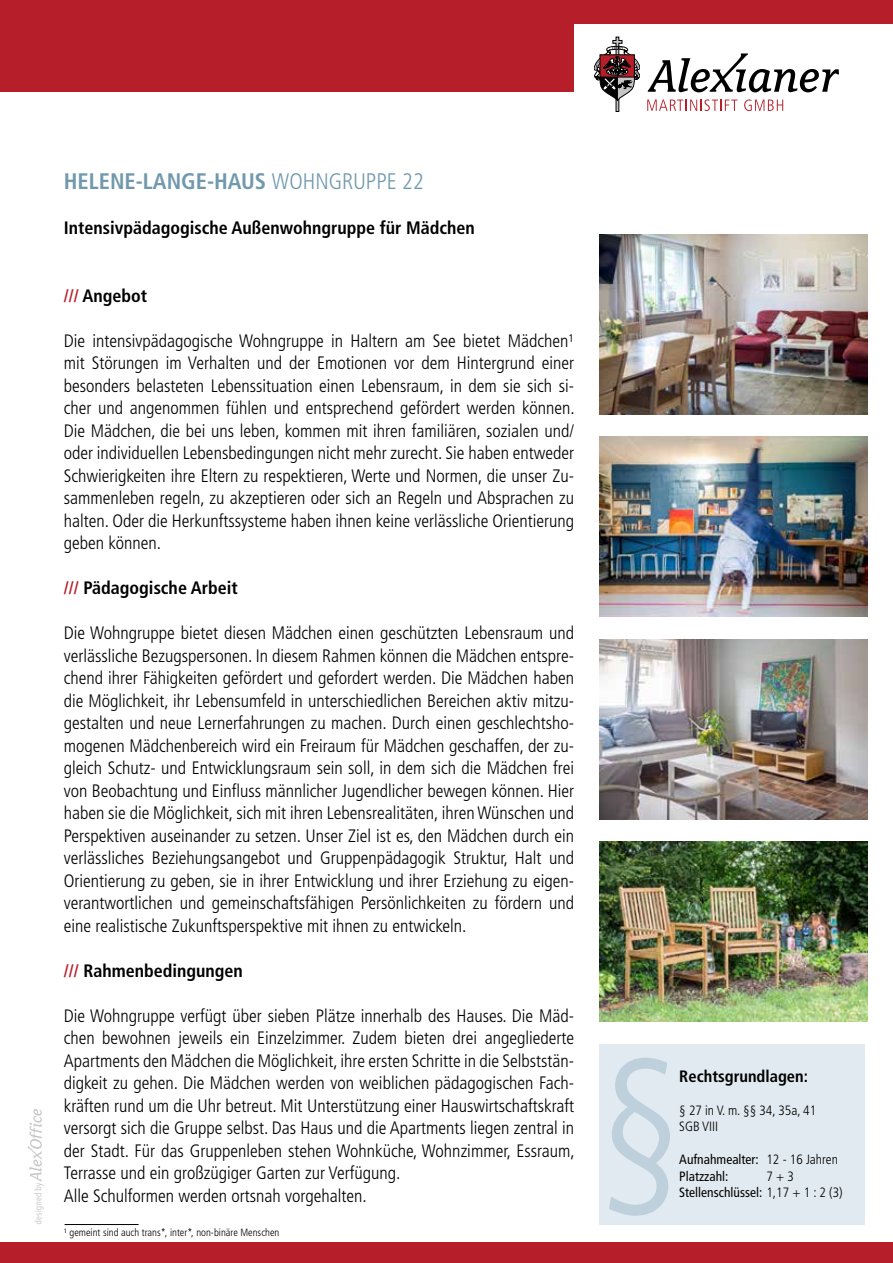
<style>
.page{position:relative;width:893px;height:1263px;background:#fff}
.page>*{position:absolute;margin:0;border:0;box-sizing:border-box;transform-origin:0 0}
.t1{font:300 condensed 189.3px "Frutiger LT Std";color:#bdd0dc}
.t2{font:700 condensed 22.5px "Frutiger LT Std";color:#7199ad}
.t3{font:300 condensed 18px/22.5px "Frutiger LT Std";color:#000;text-align:justify}
.t4{font:700 condensed 18px "Frutiger LT Std";color:#000}
.t5{font:700 condensed 16.5px "Frutiger LT Std";color:#000}
.t6{font:condensed 13.5px/16.5px "Frutiger LT Std";color:#000}
.t7{font:300 condensed 13.5px/16.5px "Frutiger LT Std";color:#000}
.t8{font:300 condensed 10.5px "Frutiger LT Std";color:#000}
.s1{font-weight:300}
.s2{color:#b61f29}
</style>
<div class="page">
<div style="left:0;top:1242px;width:893px;height:21px;background:#b61f29"></div>
<div style="left:0;top:0;width:893px;height:23px;background:#b61f29"></div>
<div style="left:0;top:13px;width:574px;height:79px;background:#b61f29"></div>
<svg style="left:648px;top:53px;width:191px;height:39px"></svg>
<svg style="left:594px;top:37px;width:46px;height:75px"></svg>
<svg style="left:647px;top:99px;width:90px;height:12px"></svg>
<svg style="left:744px;top:99px;width:39px;height:12px"></svg>
<svg style="left:28px;top:1109px;width:16px;height:115px"></svg>
<img style="left:600px;top:234px;width:267px;height:180px">
<img style="left:600px;top:639px;width:267px;height:180px">
<img style="left:600px;top:842px;width:267px;height:180px">
<img style="left:600px;top:437px;width:267px;height:180px">
<div style="left:600px;top:1044px;width:265px;height:180px;background:#e1eaf0"></div>
<hr style="left:65px;top:1224px;width:74px;height:1px;background:#000">
<p class="t2" style="left:64px;top:168px;width:361px">HELENE-LANGE-HAUS <span class="s1">WOHNGRUPPE 22</span></p>
<p class="t4" style="left:64px;top:217px;width:413px">Intensivpädagogische Außenwohngruppe für Mädchen</p>
<p class="t4" style="left:64px;top:285px;width:85px"><span class="s2">///</span> Angebot</p>
<p class="t3" style="left:64px;top:329px;width:512px">Die intensivpädagogische Wohngruppe in Haltern am See bietet Mädchen¹ mit Störungen im Verhalten und der Emotionen vor dem Hintergrund einer besonders belasteten Lebenssituation einen Lebensraum, in dem sie sich si&shy;cher und angenommen fühlen und entsprechend gefördert werden können.<br>Die Mädchen, die bei uns leben, kommen mit ihren familiären, sozialen und/ oder individuellen Lebensbedingungen nicht mehr zurecht. Sie haben entweder Schwierigkeiten ihre Eltern zu respektieren, Werte und Normen, die unser Zu&shy;sammenleben regeln, zu akzeptieren oder sich an Regeln und Absprachen zu halten. Oder die Herkunftssysteme haben ihnen keine verlässliche Orientierung geben können.</p>
<p class="t4" style="left:64px;top:577px;width:175px"><span class="s2">///</span> Pädagogische Arbeit</p>
<p class="t3" style="left:64px;top:622px;width:512px">Die Wohngruppe bietet diesen Mädchen einen geschützten Lebensraum und verlässliche Bezugspersonen. In diesem Rahmen können die Mädchen entspre&shy;chend ihrer Fähigkeiten gefördert und gefordert werden. Die Mädchen haben die Möglichkeit, ihr Lebensumfeld in unterschiedlichen Bereichen aktiv mitzu&shy;gestalten und neue Lernerfahrungen zu machen. Durch einen geschlechtsho&shy;mogenen Mädchenbereich wird ein Freiraum für Mädchen geschaffen, der zu&shy;gleich Schutz- und Entwicklungsraum sein soll, in dem sich die Mädchen frei von Beobachtung und Einfluss männlicher Jugendlicher bewegen können. Hier haben sie die Möglichkeit, sich mit ihren Lebensrealitäten, ihren Wünschen und Perspektiven auseinander zu setzen. Unser Ziel ist es, den Mädchen durch ein verlässliches Beziehungsangebot und Gruppenpädagogik Struktur, Halt und Orientierung zu geben, sie in ihrer Entwicklung und ihrer Erziehung zu eigen&shy;verantwortlichen und gemeinschaftsfähigen Persönlichkeiten zu fördern und eine realistische Zukunftsperspektive mit ihnen zu entwickeln.</p>
<p class="t4" style="left:64px;top:960px;width:181px"><span class="s2">///</span> Rahmenbedingungen</p>
<p class="t3" style="left:64px;top:1004px;width:512px;text-align:left">Die Wohngruppe verfügt über sieben Plätze innerhalb des Hauses. Die Mäd&shy;chen bewohnen jeweils ein Einzelzimmer. Zudem bieten drei angegliederte Apartments den Mädchen die Möglichkeit, ihre ersten Schritte in die Selbststän&shy;digkeit zu gehen. Die Mädchen werden von weiblichen pädagogischen Fach&shy;kräften rund um die Uhr betreut. Mit Unterstützung einer Hauswirtschaftskraft versorgt sich die Gruppe selbst. Das Haus und die Apartments liegen zentral in der Stadt. Für das Gruppenleben stehen Wohnküche, Wohnzimmer, Essraum, Terrasse und ein großzügiger Garten zur Verfügung.<br>Alle Schulformen werden ortsnah vorgehalten.</p>
<p class="t8" style="left:64px;top:1226px;width:217px">1 gemeint sind auch trans*, inter*, non-binäre Menschen</p>
<h1 class="t1" style="left:594px;top:1018px;width:92px">§</h1>
<p class="t5" style="left:679px;top:1066px;width:130px">Rechtsgrundlagen:</p>
<p class="t7" style="left:679px;top:1102px;width:138px">§ 27 in V. m. §§ 34, 35a, 41<br>SGB VIII</p>
<p class="t6" style="left:679px;top:1151px;width:160px">Aufnahmealter: <span class="s1">12 - 16 Jahren<br></span>Platzzahl:</p>
<p class="t7" style="left:766px;top:1168px;width:29px">7 + 3</p>
<p class="t6" style="left:679px;top:1184px;width:165px">Stellenschlüssel: <span class="s1">1,17 + 1 : 2 (3)</span></p>
</div>
